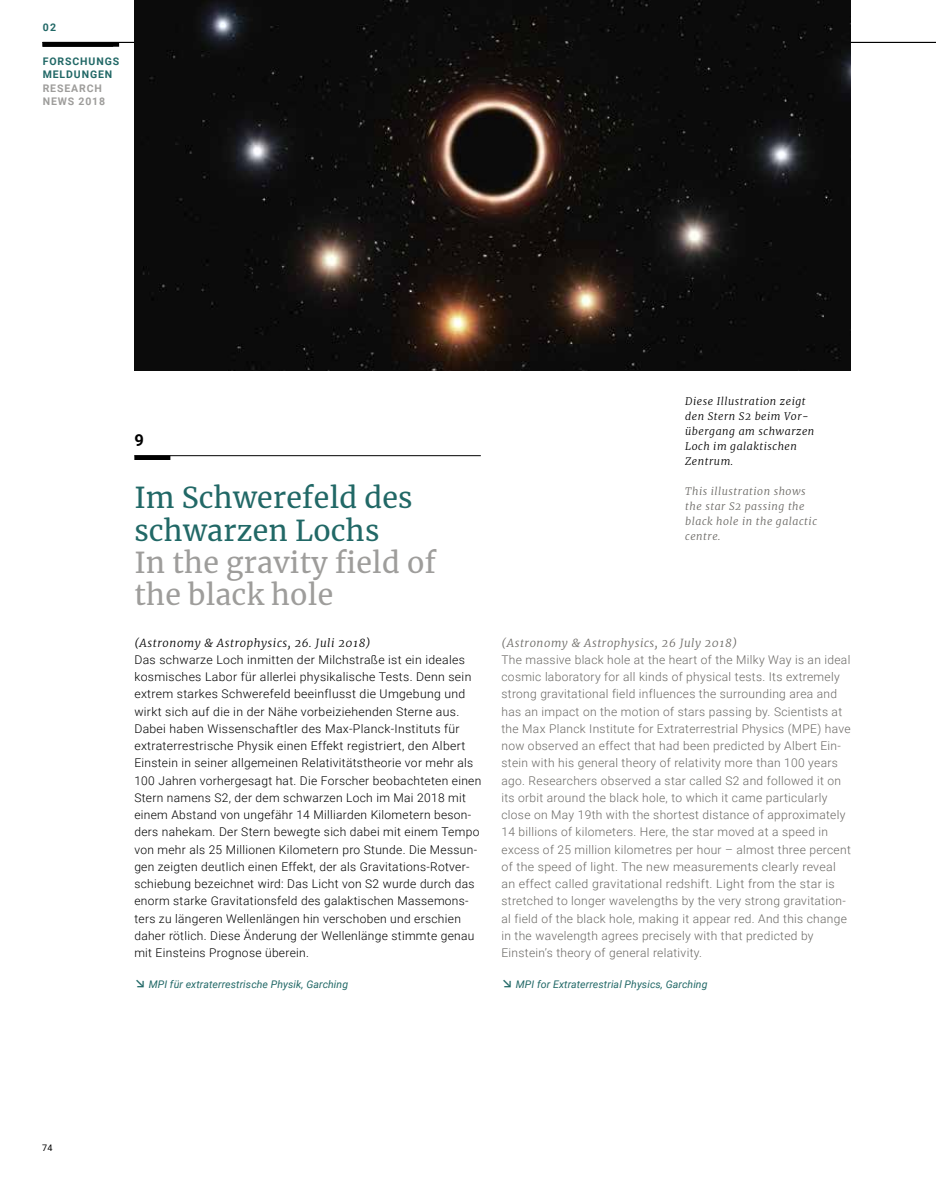
<style>
.page{position:relative;width:936px;height:1191px;background:#fff}
.page>*{position:absolute;margin:0;border:0;box-sizing:border-box;transform-origin:0 0}
.t1{font:28.5px/32.2px "Merriweather";letter-spacing:.01em;color:#9e9d9b}
.t2{font:28.5px/32.2px "Merriweather";letter-spacing:.01em;color:#216866}
.t3{font:700 16.5px "Roboto";color:#000}
.t4{font:300 12px/17.2px "Roboto";letter-spacing:.025em;color:#6a6864}
.t5{font:300 12px/17.2px "Roboto";letter-spacing:.025em;color:#000}
.t6{font:italic 300 11.25px "Merriweather";letter-spacing:.05em;color:#000}
.t7{font:italic 300 11.25px "Merriweather";letter-spacing:.05em;color:#6a6864}
.t8{font:italic 300 10.5px/15px "Merriweather";letter-spacing:.05em;color:#000}
.t9{font:italic 10.5px "Roboto";letter-spacing:.01em;color:#216866}
.t10{font:italic 300 10.5px/15px "Merriweather";letter-spacing:.05em;color:#6a6864}
.t11{font:700 10.5px/13.5px "Roboto";letter-spacing:.085em;color:#216866}
.t12{font:700 10.5px/13.5px "Roboto";letter-spacing:.085em;color:#9e9d9b}
.t13{font:9px "Roboto";color:#000}
.s1{font-family:"Merriweather";font-size:15.75px}
</style>
<div class="page">
<div style="left:43px;top:42px;width:76px;height:5px;background:#000"></div>
<hr style="left:43px;top:42px;width:892px;height:1px;background:#000">
<img style="left:134px;top:0;width:716px;height:370px">
<div style="left:134px;top:455px;width:36px;height:5px;background:#000"></div>
<hr style="left:134px;top:455px;width:347px;height:1px;background:#000">
<p class="t11" style="left:43px;top:21px;width:15px">02</p>
<p class="t11" style="left:43px;top:54px;width:78px">FORSCHUNGS<br>MELDUNGEN</p>
<p class="t12" style="left:43px;top:81px;width:64px">RESEARCH<br>NEWS 2018</p>
<p class="t13" style="left:42px;top:1141px;width:12px">74</p>
<h2 class="t3" style="left:134px;top:429px;width:11px">9</h2>
<h1 class="t2" style="left:134px;top:481px;width:280px">Im Schwerefeld des schwarzen Lochs</h1>
<h1 class="t1" style="left:134px;top:546px;width:303px">In the gravity field of the black hole</h1>
<p class="t6" style="left:134px;top:634px;width:238px">(Astronomy &amp; Astrophysics, 26. Juli 2018)</p>
<p class="t5" style="left:134px;top:650px;width:348px">Das schwarze Loch inmitten der Milchstraße ist ein ideales kosmisches Labor für allerlei physikalische Tests. Denn sein extrem starkes Schwerefeld beeinflusst die Umgebung und wirkt sich auf die in der Nähe vorbeiziehenden Sterne aus.<br>Dabei haben Wissenschaftler des Max-Planck-Instituts für extraterrestrische Physik einen Effekt registriert, den Albert Einstein in seiner allgemeinen Relativitätstheorie vor mehr als 100 Jahren vorhergesagt hat. Die Forscher beobachteten einen Stern namens S2, der dem schwarzen Loch im Mai 2018 mit einem Abstand von ungefähr 14 Milliarden Kilometern beson&shy;ders nahekam. Der Stern bewegte sich dabei mit einem Tempo von mehr als 25 Millionen Kilometern pro Stunde. Die Messun&shy;gen zeigten deutlich einen Effekt, der als Gravitations-Rotver&shy;schiebung bezeichnet wird: Das Licht von S2 wurde durch das enorm starke Gravitationsfeld des galaktischen Massemons&shy;ters zu längeren Wellenlängen hin verschoben und erschien daher rötlich. Diese Änderung der Wellenlänge stimmte genau mit Einsteins Prognose überein.</p>
<p class="t9" style="left:134px;top:976px;width:215px"><span class="s1">↘</span> MPI für extraterrestrische Physik, Garching</p>
<p class="t8" style="left:685px;top:393px;width:131px">Diese Illustration zeigt den Stern S2 beim Vor&shy;übergang am schwarzen<br>Loch im galaktischen<br>Zentrum.</p>
<p class="t10" style="left:685px;top:483px;width:133px">This illustration shows the star S2 passing the black hole in the galactic centre.</p>
<p class="t7" style="left:501px;top:634px;width:237px">(Astronomy &amp; Astrophysics, 26 July 2018)</p>
<p class="t4" style="left:501px;top:650px;width:351px">The massive black hole at the heart of the Milky Way is an ideal cosmic laboratory for all kinds of physical tests. Its extremely strong gravitational field influences the surrounding area and has an impact on the motion of stars passing by. Scientists at the Max Planck Institute for Extraterrestrial Physics (MPE) have now observed an effect that had been predicted by Albert Ein&shy;stein with his general theory of relativity more than 100 years ago. Researchers observed a star called S2 and followed it on its orbit around the black hole, to which it came particularly close on May 19th with the shortest distance of approximately 14 billions of kilometers. Here, the star moved at a speed in excess of 25 million kilometres per hour – almost three percent of the speed of light. The new measurements clearly reveal an effect called gravitational redshift. Light from the star is stretched to longer wavelengths by the very strong gravitation&shy;al field of the black hole, making it appear red. And this change in the wavelength agrees precisely with that predicted by Einstein’s theory of general relativity.</p>
<p class="t9" style="left:501px;top:976px;width:207px"><span class="s1">↘</span> MPI for Extraterrestrial Physics, Garching</p>
</div>
